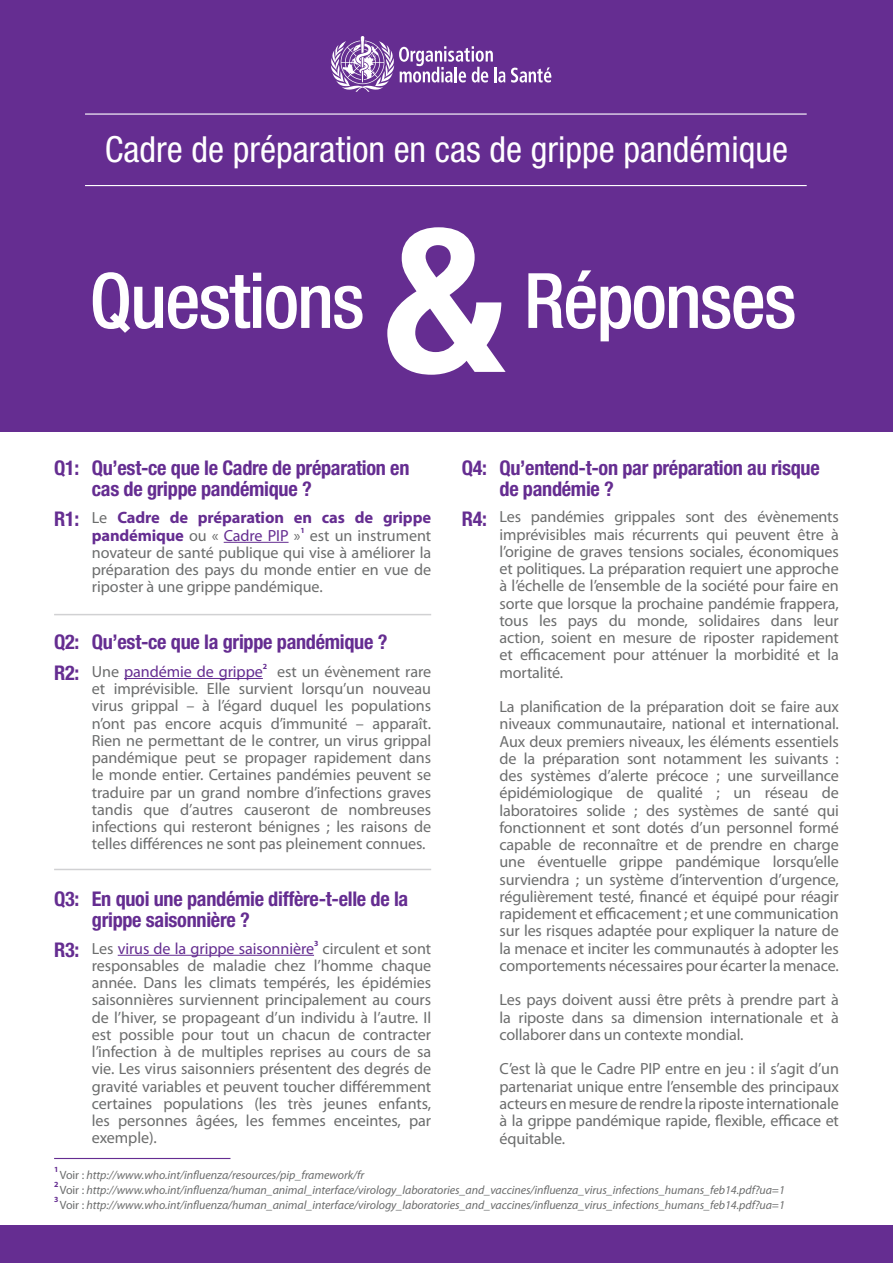
<style>
.page{position:relative;width:893px;height:1263px;background:#fff}
.page>*{position:absolute;margin:0;border:0;box-sizing:border-box;transform-origin:0 0}
.t1{font:700 condensed 202.5px "Helvetica Neue";color:#fff}
.t2{font:500 condensed 76.5px "Helvetica Neue";letter-spacing:-.025em;color:#fff}
.t3{font:condensed 36px "Helvetica Neue";color:#fff}
.t4{font:700 condensed 20.25px/21px "Helvetica Neue";letter-spacing:-.015em;color:#652d91}
.t5{font:700 16.5px/18px "Myriad Pro";letter-spacing:-.01em;color:#652d91}
.t6{font:16.2px/17.2px "Myriad Pro";letter-spacing:-.01em;color:#6c6d6d;text-align:justify}
.t7{font:16.2px "Myriad Pro";letter-spacing:-.005em;color:#652d91}
.t8{font:italic 12px "Myriad Pro";letter-spacing:-.005em;color:#6c6d6d}
.t9{font:700 7.8px "Myriad Pro";color:#652d91}
.s1{font-weight:400;font-size:16.2px;color:#6c6d6d}
.s2{font-weight:400;font-size:16.2px}
.s3{color:#6c6d6d}
.s4{font-style:normal}
</style>
<div class="page">
<div style="left:0;top:0;width:893px;height:432px;background:#652d91"></div>
<hr style="left:224px;top:542px;width:65px;height:1px;background:#652d91">
<hr style="left:118px;top:955px;width:196px;height:1px;background:#652d91">
<hr style="left:124px;top:678px;width:139px;height:1px;background:#652d91">
<hr style="left:85px;top:113px;width:722px;height:2px;background:#fff">
<hr style="left:85px;top:185px;width:722px;height:1px;background:#fff">
<hr style="left:54px;top:614px;width:377px;height:1px;background:#d1d1d3">
<hr style="left:54px;top:869px;width:377px;height:1px;background:#d1d1d3">
<hr style="left:54px;top:1158px;width:176px;height:1px;background:#652d91">
<div style="left:0;top:1225px;width:893px;height:38px;background:#652d91"></div>
<svg style="left:330px;top:36px;width:175px;height:56px"></svg>
<svg style="left:511px;top:67px;width:40px;height:16px"></svg>
<p class="t3" style="left:105px;top:128px;width:685px">Cadre de préparation en cas de grippe pandémique</p>
<p class="t1" style="left:385px;top:177px;width:122px">&amp;</p>
<p class="t2" style="left:90px;top:255px;width:277px">Questions</p>
<p class="t2" style="left:524px;top:255px;width:274px">Réponses</p>
<p class="t4" style="left:92px;top:457px;width:319px">Qu’est-ce que le Cadre de préparation en cas de grippe pandémique ?</p>
<p class="t4" style="left:500px;top:457px;width:322px">Qu’entend-t-on par préparation au risque de pandémie ?</p>
<p class="t4" style="left:54px;top:457px;width:27px">Q1:</p>
<p class="t4" style="left:462px;top:457px;width:27px">Q4:</p>
<p class="t5" style="left:92px;top:508px;width:341px"><span class="s1">Le</span> Cadre de préparation en cas de grippe pandémique <span class="s1">ou «</span> <span class="s2">Cadre PIP</span> <span class="s1">»</span></p>
<p class="t4" style="left:54px;top:508px;width:27px">R1:</p>
<p class="t4" style="left:462px;top:508px;width:27px">R4:</p>
<p class="t9" style="left:300px;top:525px;width:6px">1</p>
<p class="t6" style="left:92px;top:526px;width:341px;text-indent:218px">est un instrument novateur de santé publique qui vise à améliorer la préparation des pays du monde entier en vue de riposter à une grippe pandémique.</p>
<p class="t4" style="left:54px;top:631px;width:27px">Q2:</p>
<p class="t4" style="left:54px;top:662px;width:27px">R2:</p>
<p class="t4" style="left:92px;top:631px;width:297px">Qu’est-ce que la grippe pandémique ?</p>
<p class="t7" style="left:92px;top:661px;width:173px"><span class="s3">Une</span> pandémie de grippe</p>
<p class="t9" style="left:263px;top:662px;width:6px">2</p>
<p class="t6" style="left:92px;top:662px;width:341px;text-indent:185px">est un évènement rare et imprévisible. Elle survient lorsqu’un nouveau virus grippal – à l’égard duquel les populations n’ont pas encore acquis d’immunité – apparaît.<br>Rien ne permettant de le contrer, un virus grippal pandémique peut se propager rapidement dans le monde entier. Certaines pandémies peuvent se traduire par un grand nombre d’infections graves tandis que d’autres causeront de nombreuses infections qui resteront bénignes ; les raisons de telles différences ne sont pas pleinement connues.</p>
<p class="t4" style="left:54px;top:888px;width:27px">Q3:</p>
<p class="t4" style="left:54px;top:939px;width:27px">R3:</p>
<p class="t4" style="left:92px;top:888px;width:318px">En quoi une pandémie diffère-t-elle de la grippe saisonnière ?</p>
<p class="t7" style="left:92px;top:938px;width:224px"><span class="s3">Les</span> virus de la grippe saisonnière</p>
<p class="t9" style="left:314px;top:938px;width:6px">3</p>
<p class="t6" style="left:92px;top:939px;width:341px;text-indent:231px">circulent et sont responsables de maladie chez l’homme chaque année. Dans les climats tempérés, les épidémies saisonnières surviennent principalement au cours de l’hiver, se propageant d’un individu à l’autre. Il est possible pour tout un chacun de contracter l’infection à de multiples reprises au cours de sa vie. Les virus saisonniers présentent des degrés de gravité variables et peuvent toucher différemment certaines populations (les très jeunes enfants, les personnes âgées, les femmes enceintes, par exemple).</p>
<p class="t6" style="left:500px;top:508px;width:341px">Les pandémies grippales sont des évènements imprévisibles mais récurrents qui peuvent être à l’origine de graves tensions sociales, économiques et politiques. La préparation requiert une approche à l’échelle de l’ensemble de la société pour faire en sorte que lorsque la prochaine pandémie frappera, tous les pays du monde, solidaires dans leur action, soient en mesure de riposter rapidement et efficacement pour atténuer la morbidité et la mortalité.</p>
<p class="t6" style="left:500px;top:698px;width:341px">La planification de la préparation doit se faire aux niveaux communautaire, national et international.<br>Aux deux premiers niveaux, les éléments essentiels de la préparation sont notamment les suivants : des systèmes d’alerte précoce ; une surveillance épidémiologique de qualité ; un réseau de laboratoires solide ; des systèmes de santé qui fonctionnent et sont dotés d’un personnel formé capable de reconnaître et de prendre en charge une éventuelle grippe pandémique lorsqu’elle surviendra ; un système d’intervention d’urgence, régulièrement testé, financé et équipé pour réagir rapidement et efficacement ; et une communication sur les risques adaptée pour expliquer la nature de la menace et inciter les communautés à adopter les comportements nécessaires pour écarter la menace.</p>
<p class="t6" style="left:500px;top:991px;width:341px">Les pays doivent aussi être prêts à prendre part à la riposte dans sa dimension internationale et à collaborer dans un contexte mondial.</p>
<p class="t6" style="left:500px;top:1060px;width:341px">C’est là que le Cadre PIP entre en jeu : il s’agit d’un partenariat unique entre l’ensemble des principaux acteurs en mesure de rendre la riposte internationale à la grippe pandémique rapide, flexible, efficace et équitable.</p>
<p class="t9" style="left:54px;top:1164px;width:6px">1</p>
<p class="t8" style="left:60px;top:1167px;width:306px"><span class="s4">Voir :</span> http://www.who.int/influenza/resources/pip_framework/fr</p>
<p class="t9" style="left:54px;top:1179px;width:6px">2</p>
<p class="t8" style="left:60px;top:1182px;width:727px"><span class="s4">Voir :</span> http://www.who.int/influenza/human_animal_interface/virology_laboratories_and_vaccines/influenza_virus_infections_humans_feb14.pdf?ua=1</p>
<p class="t9" style="left:54px;top:1194px;width:6px">3</p>
<p class="t8" style="left:60px;top:1197px;width:727px"><span class="s4">Voir :</span> http://www.who.int/influenza/human_animal_interface/virology_laboratories_and_vaccines/influenza_virus_infections_humans_feb14.pdf?ua=1</p>
</div>
